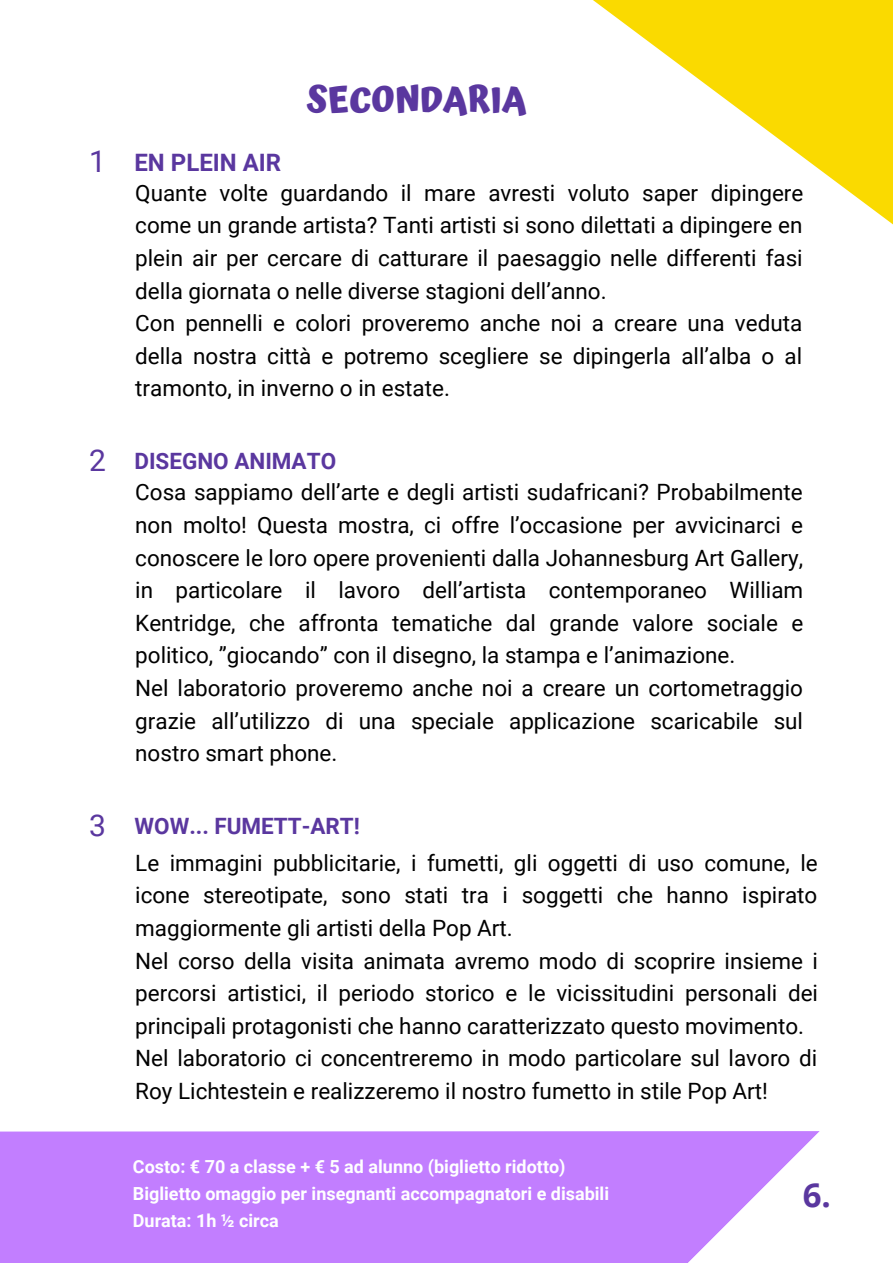
<style>
.page{position:relative;width:893px;height:1264px;background:#fff}
.page>*{position:absolute;margin:0;border:0;box-sizing:border-box;transform-origin:0 0}
.t1{font:700 36px "Atma";color:#5a379f}
.t2{font:700 33px "Open Sans";color:#5a379f}
.t3{font:700 24px "Roboto";color:#5a379f}
.t4{font:22.5px/32.5px "Roboto";color:#000}
.t5{font:700 22.5px "Roboto";color:#5a379f}
.t6{font:700 18px/27px "Roboto";color:#fff}
.s1{font-weight:400;font-size:30px}
.s2{font-size:30px;color:#5a379f}
.s3{font-weight:700;color:#5a379f}
</style>
<div class="page">
<svg style="left:593px;top:0;width:299px;height:224px"></svg>
<svg style="left:0;top:1131px;width:819px;height:131px;background:#c687ff"></svg>
<p class="t3" style="left:89px;top:149px;width:193px"><span class="s1">1</span> EN PLEIN AIR</p>
<h1 class="t1" style="left:307px;top:79px;width:221px">SECONDARIA</h1>
<p class="t4" style="left:135px;top:177px;width:669px">Quante volte guardando il mare avresti voluto saper dipingere come un grande artista? Tanti artisti si sono dilettati a dipingere en plein air per cercare di catturare il paesaggio nelle differenti fasi della giornata o nelle diverse stagioni dell’anno.<br>Con pennelli e colori proveremo anche noi a creare una veduta della nostra città e potremo scegliere se dipingerla all’alba o al tramonto, in inverno o in estate.</p>
<p class="t5" style="left:89px;top:448px;width:248px"><span class="s1">2</span> DISEGNO ANIMATO</p>
<p class="t4" style="left:135px;top:476px;width:669px">Cosa sappiamo dell’arte e degli artisti sudafricani? Probabilmente non molto! Questa mostra, ci offre l’occasione per avvicinarci e conoscere le loro opere provenienti dalla Johannesburg Art Gallery, in particolare il lavoro dell’artista contemporaneo William Kentridge, che affronta tematiche dal grande valore sociale e politico, ”giocando” con il disegno, la stampa e l’animazione.<br>Nel laboratorio proveremo anche noi a creare un cortometraggio grazie all’utilizzo di una speciale applicazione scaricabile sul nostro smart phone.</p>
<p class="t4" style="left:135px;top:808px;width:684px;line-height:36.3px;text-indent:-46px"><span class="s2">3</span> <span class="s3">WOW... FUMETT-ART!<br></span>Le immagini pubblicitarie, i fumetti, gli oggetti di uso comune, le</p>
<p class="t4" style="left:135px;top:879px;width:684px">icone stereotipate, sono stati tra i soggetti che hanno ispirato maggiormente gli artisti della Pop Art.<br>Nel corso della visita animata avremo modo di scoprire insieme i percorsi artistici, il periodo storico e le vicissitudini personali dei principali protagonisti che hanno caratterizzato questo movimento.<br>Nel laboratorio ci concentreremo in modo particolare sul lavoro di Roy Lichtestein e realizzeremo il nostro fumetto in stile Pop Art!</p>
<p class="t6" style="left:133px;top:1153px;width:477px">Costo: € 70 a classe + € 5 ad alunno (biglietto ridotto)<br>Biglietto omaggio per insegnanti accompagnatori e disabili<br>Durata: 1h ½ circa</p>
<h2 class="t2" style="left:802px;top:1171px;width:30px">6.</h2>
</div>
